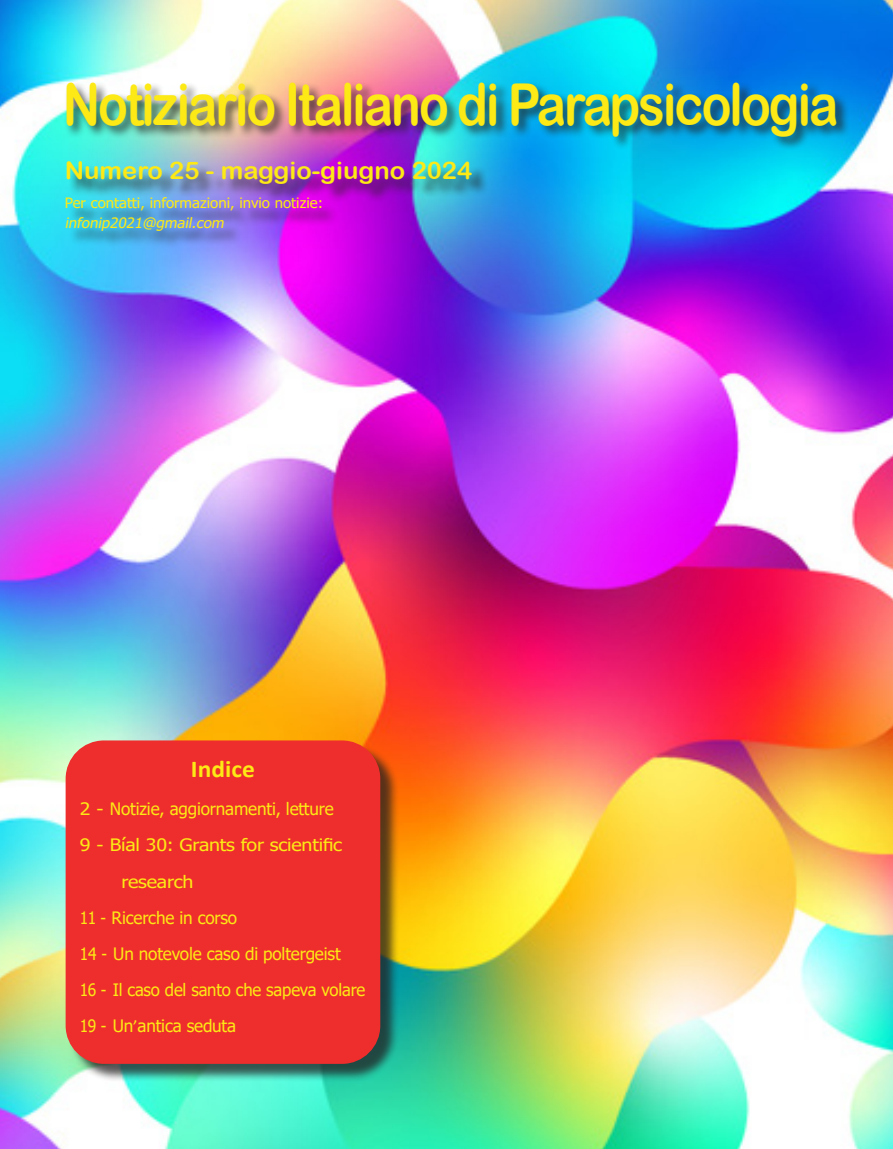
<style>
.page{position:relative;width:893px;height:1149px;background:#fff}
.page>*{position:absolute;margin:0;border:0;box-sizing:border-box;transform-origin:0 0}
.t1{font:57.75px "Arial Rounded MT Bold";letter-spacing:-.04em;color:#fce915;scale:.85 1}
.t2{font:24.15px "Arial Rounded MT Bold";color:#fce915;scale:1.05 1}
.t3{font:700 24.15px "Calibri";color:#fce915;scale:1.05 1}
.t4{font:17.1px "Tahoma";letter-spacing:-.01em;color:#fce915;scale:.91 1}
.t5{font:17.1px "Tahoma";letter-spacing:-.01em;color:#fce915;scale:1.15 1}
.t6{font:14.25px/19.8px "Tahoma";color:#fce915;scale:1.05 1}
.s1{font-style:italic}
.s2{font-family:"Calibri"}
</style>
<div class="page">
<img style="left:0;top:0;width:893px;height:1148px">
<div style="left:68px;top:200px;width:271px;height:49px;background:#231f20;opacity:.75"></div>
<div style="left:68px;top:742px;width:331px;height:340px;background:#231f20;opacity:.75"></div>
<div style="left:66px;top:740px;width:314px;height:323px;background:#ee2d2d;border-radius:38px"></div>
<div style="left:69px;top:164px;width:421px;height:39px;background:#231f20;opacity:.75"></div>
<div style="left:65px;top:81px;width:785px;height:70px;background:#231f20;opacity:.75"></div>
<p class="t1" style="left:63px;top:71px;width:914px">Notiziario Italiano di Parapsicologia</p>
<p class="t2" style="left:65px;top:156px;width:389px">Numero 25 - maggio-giugno 2024</p>
<p class="t6" style="left:65px;top:194px;width:247px">Per contatti, informazioni, invio notizie: <span class="s1">infonip2021@gmail.com</span></p>
<p class="t3" style="left:191px;top:751px;width:62px">Indice</p>
<p class="t5" style="left:80px;top:797px;width:222px">2 - Notizie, aggiornamenti, letture</p>
<p class="t5" style="left:80px;top:833px;width:230px">9 - Bíal 30: Grants for scientific</p>
<p class="t5" style="left:121px;top:869px;width:64px">research</p>
<p class="t4" style="left:80px;top:905px;width:174px">11 - Ricerche in corso</p>
<p class="t4" style="left:80px;top:941px;width:288px">14 - Un notevole caso di poltergeist</p>
<p class="t4" style="left:80px;top:977px;width:315px">16 - Il caso del santo che sapeva volare</p>
<p class="t4" style="left:80px;top:1013px;width:173px">19 - Un<span class="s2">’</span>antica seduta</p>
</div>
